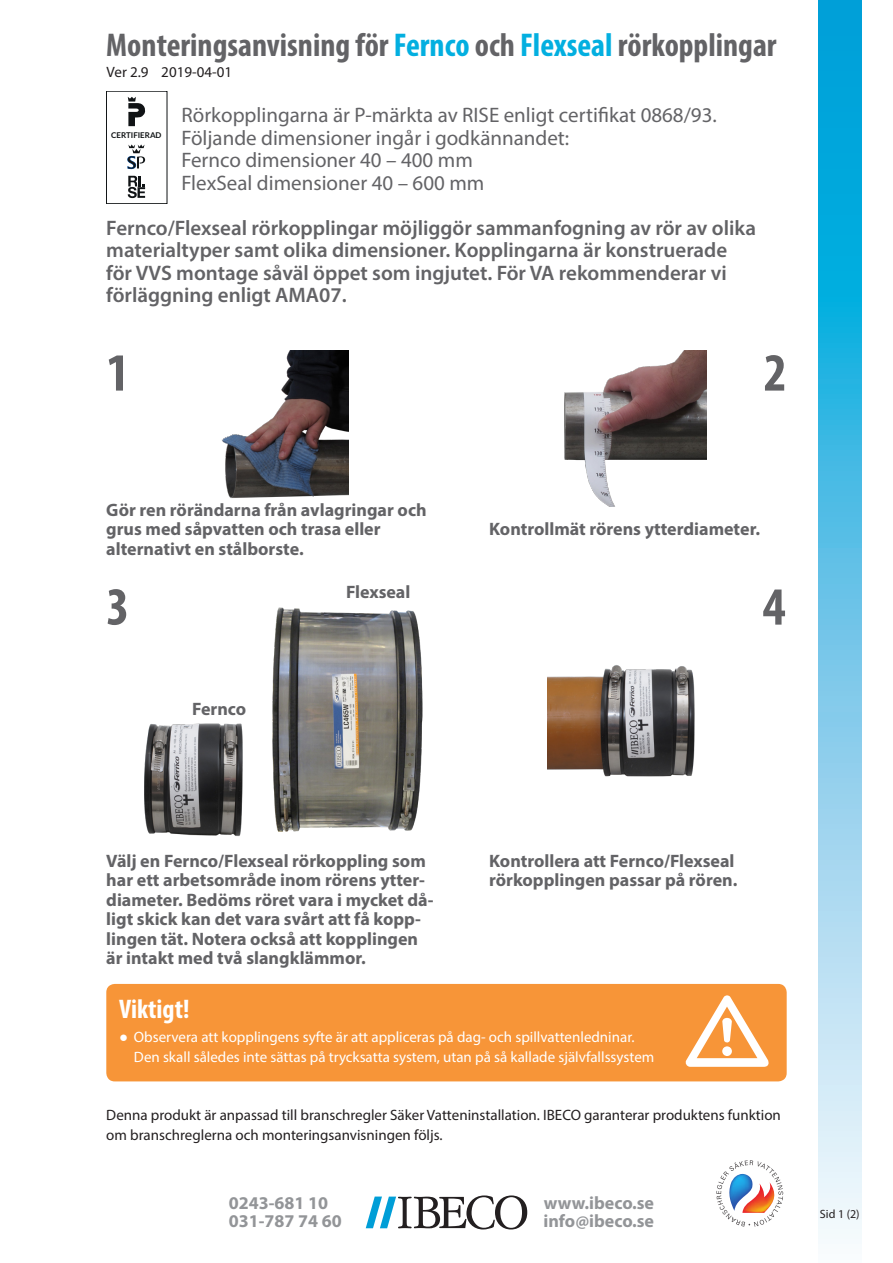
<style>
.page{position:relative;width:893px;height:1263px;background:#fff}
.page>*{position:absolute;margin:0;border:0;box-sizing:border-box;transform-origin:0 0}
.Topprubrik{font:700 condensed 54px "Myriad Pro";color:#636366}
.Topprubrik-2{font:700 condensed 33px "Myriad Pro";color:#636366}
.Underrubrik{font:700 condensed 27px "Myriad Pro";color:#fff}
.Nerryckare{font:600 21px/22.5px "Myriad Pro";color:#636366}
.Nerryckare-2{font:21px/22.5px "Myriad Pro";color:#636366}
.Anvisningar{font:700 18px/19.5px "Myriad Pro";color:#636366}
.t1{font:700 18px/18px "Myriad Pro";color:#939598}
.Nerryckare-3{font:700 18px "Myriad Pro";color:#636366}
.Brödtext{font:15px/19.5px "Myriad Pro";color:#231f20}
.t2{font:15px/19.5px "Myriad Pro";color:#fff}
.Brödtext-2{font:12px "Myriad Pro";color:#231f20}
.t3{font:700 7.95px "Lato";color:#101315}
.s1{color:#03afe0}
.s2{font-family:"Arial"}
</style>
<div class="page">
<svg style="left:819px;top:0;width:42px;height:1239px;background:#69c6e9"></svg>
<svg style="left:366px;top:1195px;width:161px;height:34px"></svg>
<img style="left:144px;top:723px;width:99px;height:114px">
<img style="left:222px;top:350px;width:127px;height:148px">
<img style="left:564px;top:350px;width:142px;height:156px">
<img style="left:547px;top:665px;width:148px;height:112px">
<div style="left:106px;top:984px;width:681px;height:97px;background:#f79538;border-radius:9px"></div>
<svg style="left:686px;top:995px;width:83px;height:72px"></svg>
<svg style="left:716px;top:1160px;width:68px;height:67px"></svg>
<img style="left:729px;top:1174px;width:23px;height:37px">
<img style="left:742px;top:1182px;width:32px;height:31px">
<img style="left:272px;top:607px;width:151px;height:225px">
<div style="left:106px;top:91px;width:61px;height:113px;border:1px solid #101315"></div>
<svg style="left:128px;top:144px;width:17px;height:25px"></svg>
<svg style="left:128px;top:176px;width:17px;height:22px"></svg>
<svg style="left:128px;top:97px;width:17px;height:29px"></svg>
<p class="Topprubrik-2" style="left:106px;top:24px;width:672px">Monteringsanvisning för <span class="s1">Fernco</span> och <span class="s1">Flexseal</span> rörkopplingar</p>
<p class="Brödtext" style="left:107px;top:62px;width:127px">Ver 2.9 2019-04-01</p>
<p class="t3" style="left:111px;top:131px;width:52px">CERTIFIERAD</p>
<p class="Nerryckare-2" style="left:181px;top:103px;width:537px">Rörkopplingarna är P-märkta av RISE enligt certifikat 0868/93.<br>Följande dimensioner ingår i godkännandet:</p>
<p class="Nerryckare-2" style="left:181px;top:148px;width:293px">Fernco dimensioner 40 – 400 mm</p>
<p class="Nerryckare-2" style="left:181px;top:171px;width:304px">FlexSeal dimensioner 40 – 600 mm</p>
<p class="Nerryckare" style="left:106px;top:216px;width:651px">Fernco/Flexseal rörkopplingar möjliggör sammanfogning av rör av olika materialtyper samt olika dimensioner. Kopplingarna är konstruerade för VVS montage såväl öppet som ingjutet. För VA rekommenderar vi förläggning enligt AMA07.</p>
<p class="Topprubrik" style="left:106px;top:339px;width:25px">1</p>
<p class="Topprubrik" style="left:764px;top:339px;width:25px">2</p>
<p class="Anvisningar" style="left:106px;top:499px;width:322px">Gör ren rörändarna från avlagringar och grus med såpvatten och trasa eller</p>
<p class="Anvisningar" style="left:106px;top:538px;width:199px">alternativt en stålborste.</p>
<p class="Anvisningar" style="left:489px;top:519px;width:272px">Kontrollmät rörens ytterdiameter.</p>
<p class="Nerryckare-3" style="left:346px;top:580px;width:66px">Flexseal</p>
<p class="Topprubrik" style="left:106px;top:573px;width:25px">3</p>
<p class="Topprubrik" style="left:763px;top:573px;width:25px">4</p>
<p class="Nerryckare-3" style="left:192px;top:697px;width:56px">Fernco</p>
<p class="Anvisningar" style="left:106px;top:850px;width:329px">Välj en Fernco/Flexseal rörkoppling som har ett arbetsområde inom rörens ytter&shy;diameter. Bedöms röret vara i mycket då&shy;ligt skick kan det vara svårt att få kopp&shy;lingen tät. Notera också att kopplingen är intakt med två slangklämmor.</p>
<p class="Anvisningar" style="left:489px;top:850px;width:247px">Kontrollera att Fernco/Flexseal</p>
<p class="Anvisningar" style="left:489px;top:870px;width:250px">rörkopplingen passar på rören.</p>
<p class="Underrubrik" style="left:119px;top:992px;width:72px">Viktigt!</p>
<p class="t2" style="left:134px;top:1027px;width:522px;text-indent:-15px"><span class="s2">●</span> Observera att kopplingens syfte är att appliceras på dag- och spillvattenledninar.<br>Den skall således inte sättas på trycksatta system, utan på så kallade självfallssystem</p>
<p class="Brödtext" style="left:106px;top:1105px;width:676px">Denna produkt är anpassad till branschregler Säker Vatteninstallation. IBECO garanterar produktens funktion om branschreglerna och monteringsanvisningen följs.</p>
<p class="t1" style="left:229px;top:1194px;width:114px">0243-681 10<br>031-787 74 60</p>
<p class="t1" style="left:543px;top:1194px;width:112px">www.ibeco.se info@ibeco.se</p>
<p class="Brödtext-2" style="left:820px;top:1206px;width:41px">Sid 1 (2)</p>
</div>
